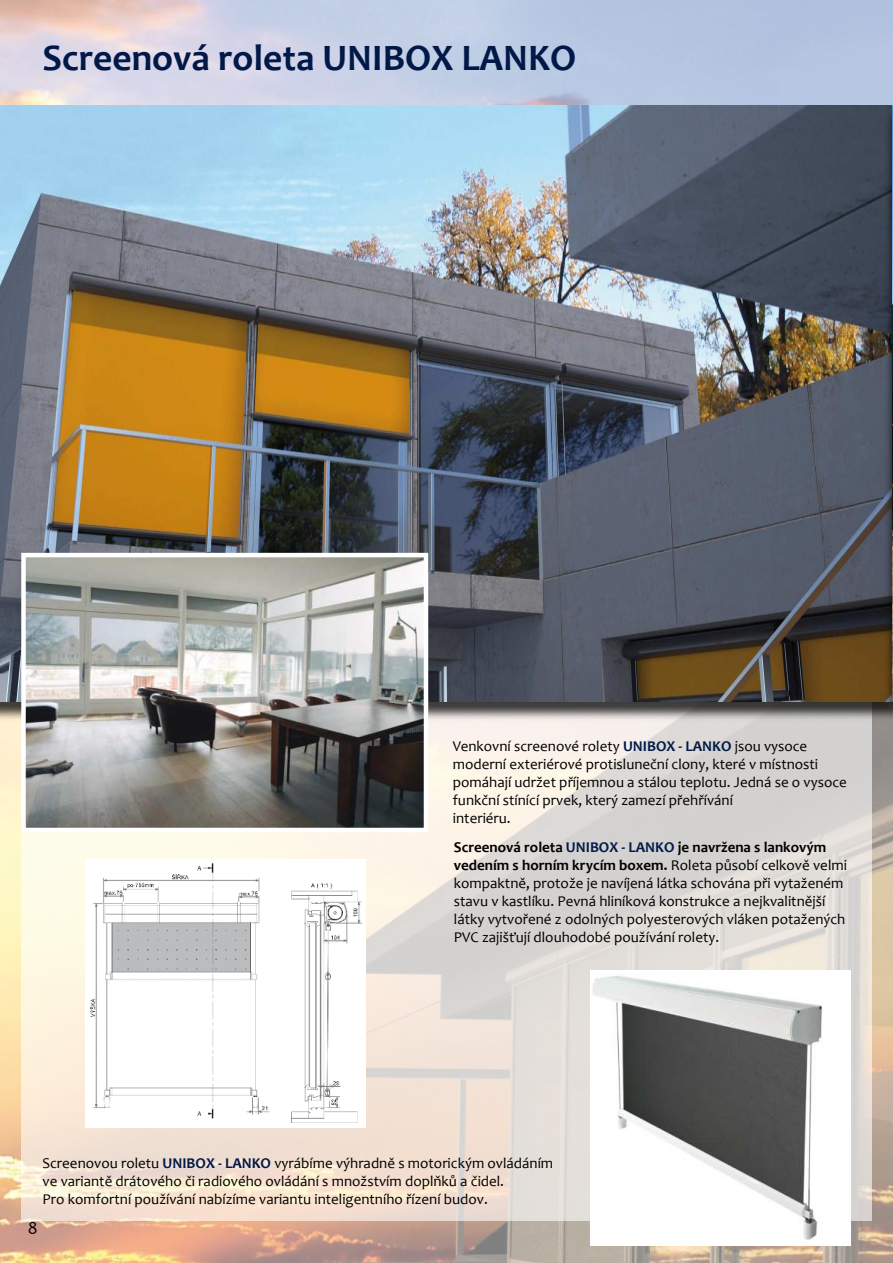
<style>
.page{position:relative;width:893px;height:1263px;background:#fff}
.page>*{position:absolute;margin:0;border:0;box-sizing:border-box;transform-origin:0 0}
.t1{font:700 37.5px "Candara";color:#011948}
.t2{font:18px "Candara";color:#000}
.t3{font:15px/18px "Candara";color:#000}
.s1{font-weight:700;color:#011948}
.s2{font-weight:700}
</style>
<div class="page">
<img style="left:0;top:0;width:893px;height:1263px">
<svg style="left:21px;top:721px;width:851px;height:499px;background:#e9e1d8"></svg>
<img style="left:0;top:106px;width:893px;height:596px">
<img style="left:26px;top:558px;width:397px;height:269px">
<div style="left:21px;top:553px;width:407px;height:279px;border:4px solid #fff"></div>
<img style="left:590px;top:970px;width:260px;height:276px">
<img style="left:85px;top:859px;width:280px;height:268px">
<div style="left:884px;top:108px;width:9px;height:613px;background:#000;opacity:.75"></div>
<h1 class="t1" style="left:43px;top:35px;width:535px">Screenová roleta UNIBOX LANKO</h1>
<p class="t3" style="left:453px;top:737px;width:396px">Venkovní screenové rolety <span class="s1">UNIBOX - LANKO</span> jsou vysoce moderní exteriérové protisluneční clony, které v místnosti pomáhají udržet příjemnou a stálou teplotu. Jedná se o vysoce funkční stínící prvek, který zamezí přehřívání<br>interiéru.</p>
<p class="t3" style="left:454px;top:838px;width:395px"><span class="s2">Screenová roleta</span> <span class="s1">UNIBOX - LANKO</span> <span class="s2">je navržena s lankovým vedením s horním krycím boxem.</span> Roleta působí celkově velmi kompaktně, protože je navíjená látka schována při vytaženém stavu v kastlíku. Pevná hliníková konstrukce a nejkvalitnější látky vytvořené z odolných polyesterových vláken potažených PVC zajišťují dlouhodobé používání rolety.</p>
<p class="t3" style="left:43px;top:1155px;width:512px">Screenovou roletu <span class="s1">UNIBOX - LANKO</span> vyrábíme výhradně s motorickým ovládáním ve variantě drátového či radiového ovládání s množstvím doplňků a čidel.<br>Pro komfortní používání nabízíme variantu inteligentního řízení budov.</p>
<p class="t2" style="left:28px;top:1221px;width:11px">8</p>
</div>
